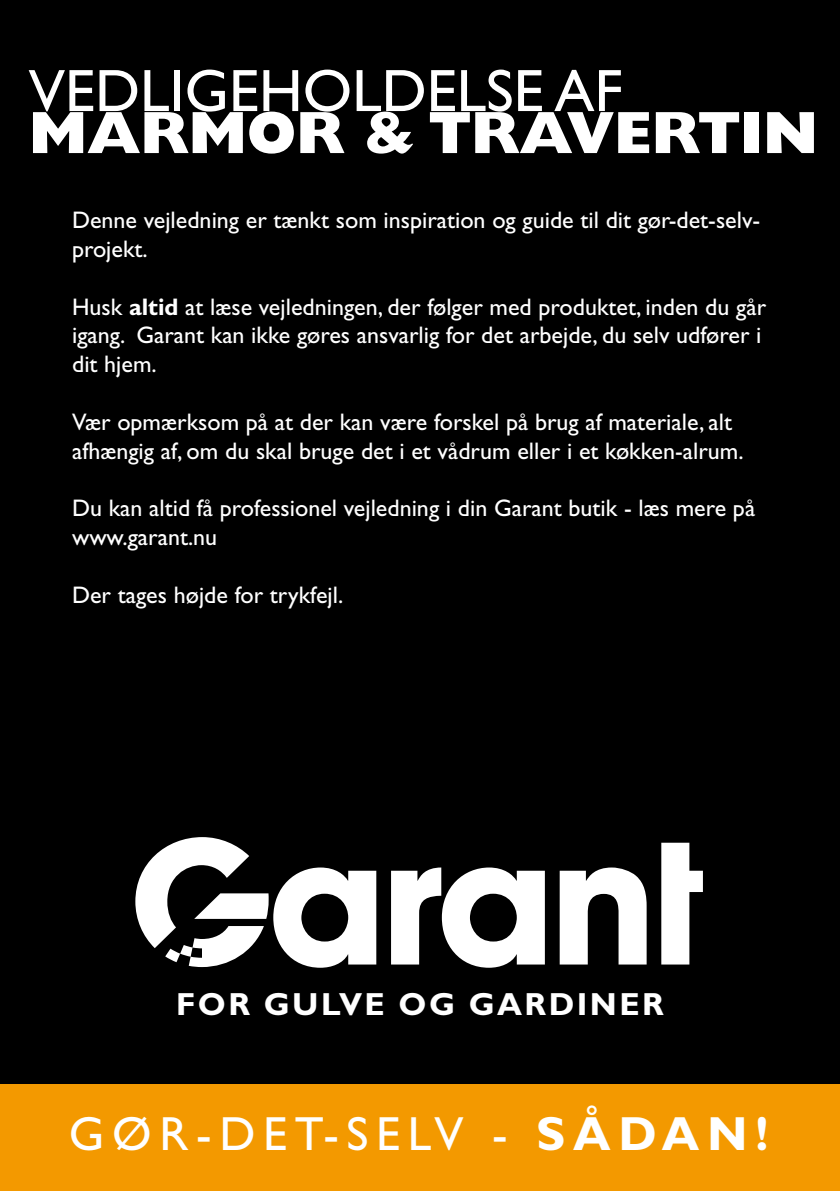
<style>
.page{position:relative;width:840px;height:1191px;background:#fff}
.page>*{position:absolute;margin:0;border:0;box-sizing:border-box;transform-origin:0 0}
.t1{font:60px "Gill Sans Std";color:#fff}
.t2{font:800 60px "Gill Sans Std";letter-spacing:-.01em;color:#fff}
.t3{font:48px "Gill Sans Std";letter-spacing:.16em;color:#fff}
.t4{font:700 32px "Gill Sans Std";letter-spacing:.075em;color:#fff}
.t5{font:24px/28.8px "Gill Sans Std";color:#fff}
.s1{font-weight:700}
</style>
<div class="page">
<div style="left:0;top:0;width:839px;height:1191px;background:#000"></div>
<svg style="left:135px;top:837px;width:567px;height:130px"></svg>
<div style="left:0;top:1084px;width:839px;height:107px;background:#f39900"></div>
<h1 class="t1" style="left:29px;top:56px;width:595px">VEDLIGEHOLDELSE AF</h1>
<h1 class="t2" style="left:29px;top:98px;width:790px">MARMOR &amp; TRAVERTIN</h1>
<p class="t5" style="left:72px;top:206px;width:689px">Denne vejledning er tænkt som inspiration og guide til dit gør-det-selv&shy;projekt.</p>
<p class="t5" style="left:72px;top:292px;width:695px">Husk <span class="s1">altid</span> at læse vejledningen, der følger med produktet, inden du går igang. Garant kan ikke gøres ansvarlig for det arbejde, du selv udfører i dit hjem.</p>
<p class="t5" style="left:72px;top:407px;width:672px">Vær opmærksom på at der kan være forskel på brug af materiale, alt afhængig af, om du skal bruge det i et vådrum eller i et køkken-alrum.</p>
<p class="t5" style="left:72px;top:494px;width:684px">Du kan altid få professionel vejledning i din Garant butik - læs mere på www.garant.nu</p>
<p class="t5" style="left:72px;top:580px;width:272px">Der tages højde for trykfejl.</p>
<h3 class="t4" style="left:176px;top:985px;width:489px">FOR GULVE OG GARDINER</h3>
<h2 class="t3" style="left:69px;top:1106px;width:700px">GØR-DET-SELV - <span class="s1">SÅDAN!</span></h2>
</div>
